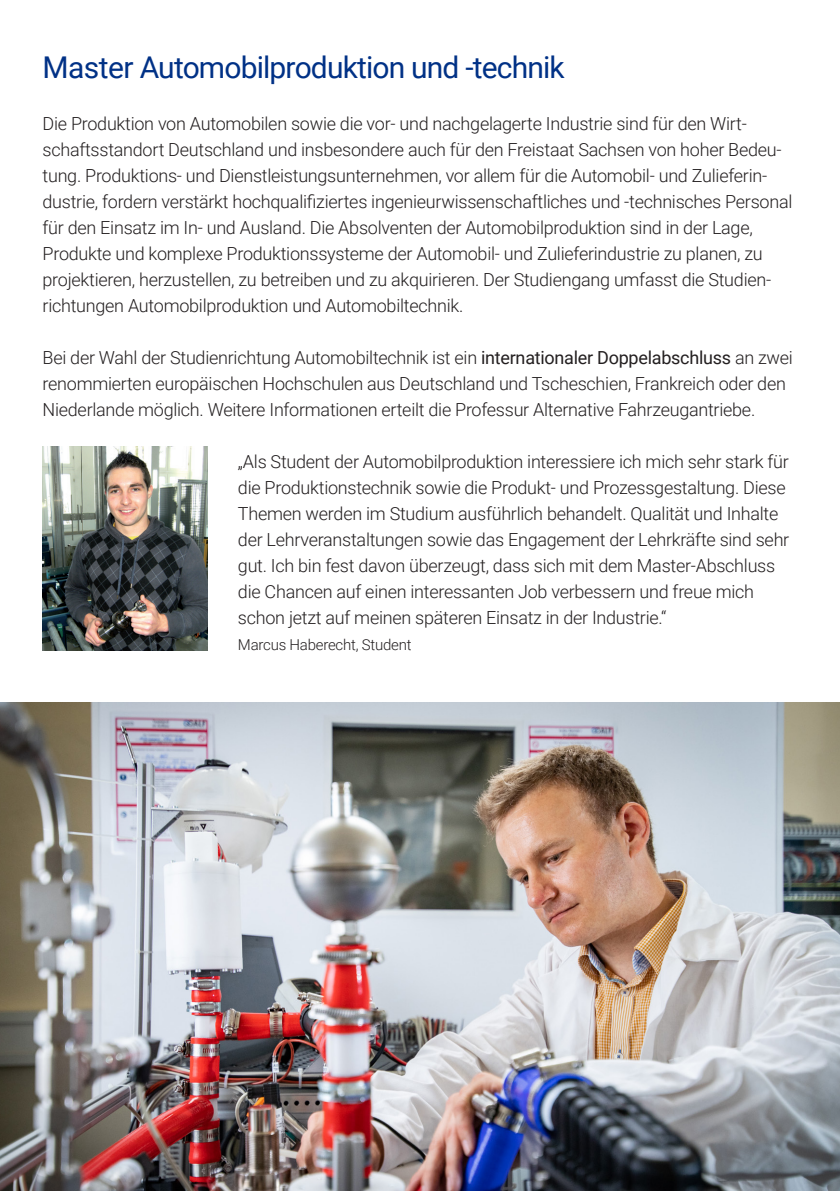
<style>
.page{position:relative;width:840px;height:1191px;background:#fff}
.page>*{position:absolute;margin:0;border:0;box-sizing:border-box;transform-origin:0 0}
.Studienbeschreibung{font:30px "Roboto";letter-spacing:-.03em;color:#003186}
.Mengentext{font:300 18px/26px "Roboto";letter-spacing:-.015em;color:#231f20}
.Marginalien{font:300 15px "Roboto";letter-spacing:-.015em;color:#231f20}
.s1{font-weight:400}
</style>
<div class="page">
<img style="left:0;top:702px;width:839px;height:489px">
<img style="left:43px;top:446px;width:164px;height:204px">
<p class="Studienbeschreibung" style="left:43px;top:46px;width:523px">Master Automobilproduktion und -technik</p>
<p class="Mengentext" style="left:43px;top:110px;width:751px">Die Produktion von Automobilen sowie die vor- und nachgelagerte Industrie sind für den Wirt&shy;schaftsstandort Deutschland und insbesondere auch für den Freistaat Sachsen von hoher Bedeu&shy;tung. Produktions- und Dienstleistungsunternehmen, vor allem für die Automobil- und Zulieferin&shy;dustrie, fordern verstärkt hochqualifiziertes ingenieurwissenschaftliches und -technisches Personal für den Einsatz im In- und Ausland. Die Absolventen der Automobilproduktion sind in der Lage, Produkte und komplexe Produktionssysteme der Automobil- und Zulieferindustrie zu planen, zu projektieren, herzustellen, zu betreiben und zu akquirieren. Der Studiengang umfasst die Studien&shy;richtungen Automobilproduktion und Automobiltechnik.</p>
<p class="Mengentext" style="left:43px;top:344px;width:751px">Bei der Wahl der Studienrichtung Automobiltechnik ist ein <span class="s1">internationaler Doppelabschluss</span> an zwei renommierten europäischen Hochschulen aus Deutschland und Tscheschien, Frankreich oder den<br>Niederlande möglich. Weitere Informationen erteilt die Professur Alternative Fahrzeugantriebe.</p>
<p class="Mengentext" style="left:238px;top:448px;width:552px">„Als Student der Automobilproduktion interessiere ich mich sehr stark für die Produktionstechnik sowie die Produkt- und Prozessgestaltung. Diese Themen werden im Studium ausführlich behandelt. Qualität und Inhalte der Lehrveranstaltungen sowie das Engagement der Lehrkräfte sind sehr gut. Ich bin fest davon überzeugt, dass sich mit dem Master-Abschluss die Chancen auf einen interessanten Job verbessern und freue mich schon jetzt auf meinen späteren Einsatz in der Industrie.“</p>
<p class="Marginalien" style="left:238px;top:634px;width:175px">Marcus Haberecht, Student</p>
</div>
